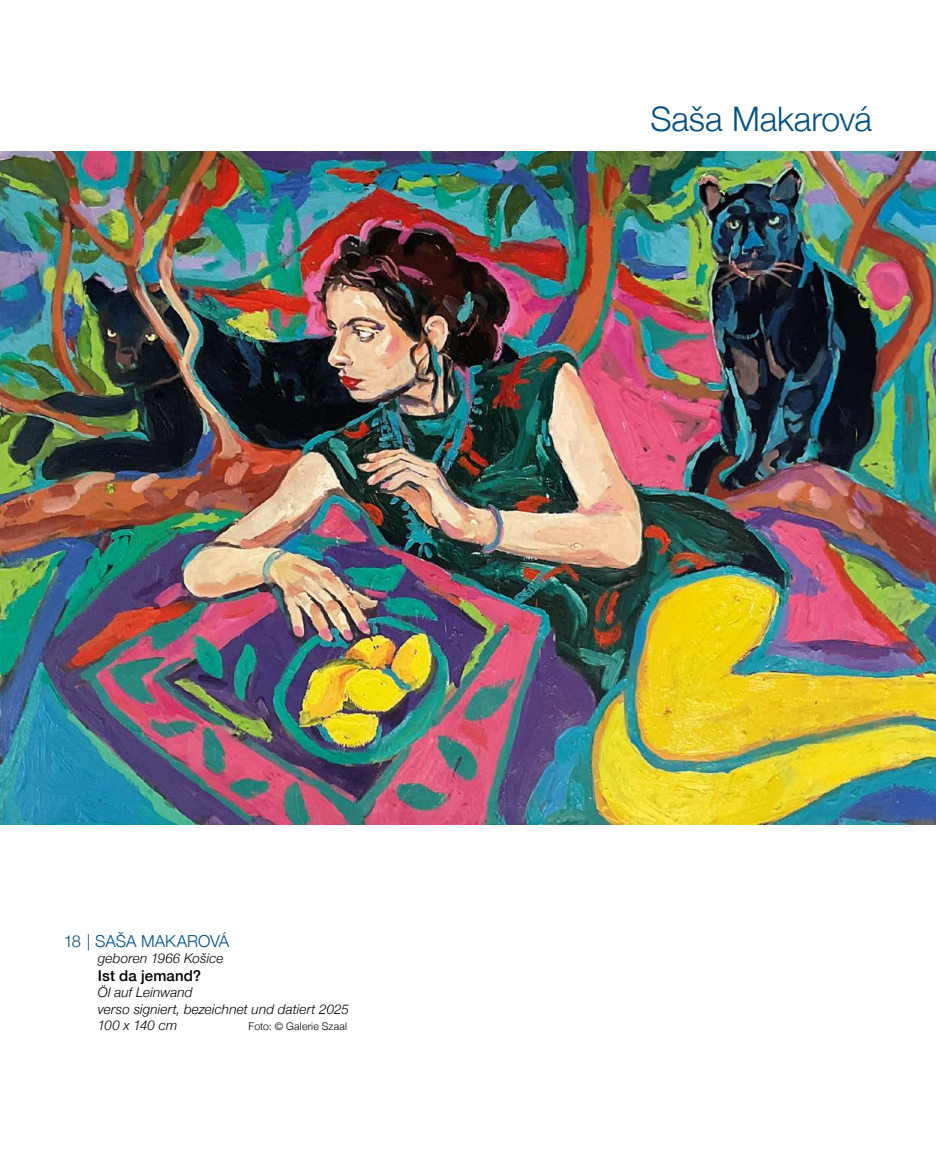
<style>
.page{position:relative;width:936px;height:1149px;background:#fff}
.page>*{position:absolute;margin:0;border:0;box-sizing:border-box;transform-origin:0 0}
.t1{font:300 33.75px "Helvetica Neue";letter-spacing:-.005em;color:#005084}
.t2{font:300 16.5px "Helvetica Neue";letter-spacing:-.005em;color:#005084}
.t3{font:500 15px "Helvetica Neue";letter-spacing:.01em;color:#000}
.t4{font:italic 300 13.5px/16.2px "Helvetica Neue";letter-spacing:.01em;color:#000}
.t5{font:300 10.5px "Helvetica Neue";letter-spacing:.02em;color:#000}
</style>
<div class="page">
<img style="left:0;top:151px;width:935px;height:673px">
<h1 class="t1" style="left:650px;top:91px;width:223px">Saša Makarová</h1>
<p class="t2" style="left:64px;top:927px;width:167px">18 | SAŠA MAKAROVÁ</p>
<p class="t4" style="left:98px;top:949px;width:127px">geboren 1966 Košice</p>
<p class="t3" style="left:98px;top:963px;width:105px">Ist da jemand?</p>
<p class="t4" style="left:98px;top:983px;width:252px">Öl auf Leinwand<br>verso signiert, bezeichnet und datiert 2025<br>100 x 140 cm</p>
<p class="t5" style="left:248px;top:1017px;width:100px">Foto: © Galerie Szaal</p>
</div>
